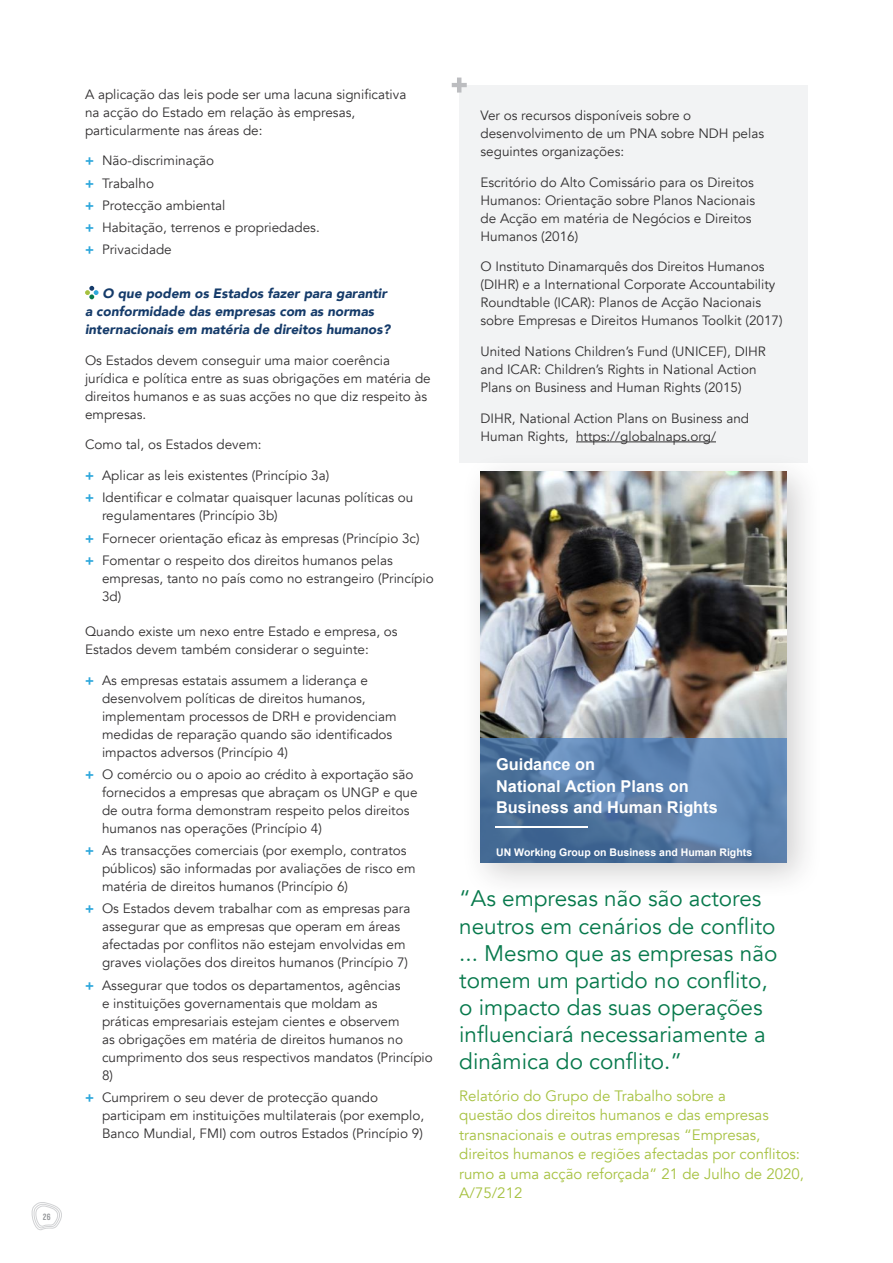
<style>
.page{position:relative;width:893px;height:1263px;background:#fff}
.page>*{position:absolute;margin:0;border:0;box-sizing:border-box;transform-origin:0 0}
.Quote_text{font:22.5px/27px "Avenir";color:#07794c}
.t1{font:700 16.35px/21.6px "Arial";color:#fff}
.Quote_subtext{font:15px/19.5px "Avenir";color:#a6c140}
.Body_text{font:13.5px/18px "Avenir";color:#312f30}
.Body_text-2{font:italic 900 13.5px/18px "Avenir";color:#153b6a}
.t2{font:700 10.5px "Arial";color:#fff}
.t3{font:700 9px "Marsden Cm Semi";color:#939598}
.s1{font-weight:900;color:#2fa8dc}
</style>
<div class="page">
<svg style="left:85px;top:286px;width:14px;height:13px"></svg>
<div style="left:459px;top:85px;width:349px;height:377px;background:#f2f3f4"></div>
<hr style="left:576px;top:441px;width:140px;height:1px;background:#312f30">
<svg style="left:452px;top:78px;width:15px;height:15px"></svg>
<div style="left:460px;top:451px;width:364px;height:449px;background:#231f20;opacity:.21"></div>
<img style="left:480px;top:471px;width:307px;height:267px">
<div style="left:480px;top:738px;width:307px;height:125px;background:#4f81bd;opacity:.76"></div>
<hr style="left:495px;top:826px;width:93px;height:2px;background:#fff">
<svg style="left:31px;top:1202px;width:31px;height:29px"></svg>
<p class="t3" style="left:43px;top:1212px;width:9px">26</p>
<p class="Body_text" style="left:85px;top:85px;width:323px">A aplicação das leis pode ser uma lacuna significativa na acção do Estado em relação às empresas, particularmente nas áreas de:</p>
<p class="Body_text" style="left:85px;top:152px;width:131px"><span class="s1">+</span> Não-discriminação</p>
<p class="Body_text" style="left:85px;top:174px;width:71px"><span class="s1">+</span> Trabalho</p>
<p class="Body_text" style="left:85px;top:196px;width:142px"><span class="s1">+</span> Protecção ambiental</p>
<p class="Body_text" style="left:85px;top:219px;width:236px"><span class="s1">+</span> Habitação, terrenos e propriedades.</p>
<p class="Body_text" style="left:85px;top:241px;width:88px"><span class="s1">+</span> Privacidade</p>
<p class="Body_text-2" style="left:85px;top:284px;width:307px;text-indent:17px">O que podem os Estados fazer para garantir a conformidade das empresas com as normas internacionais em matéria de direitos humanos?</p>
<p class="Body_text" style="left:85px;top:351px;width:347px">Os Estados devem conseguir uma maior coerência jurídica e política entre as suas obrigações em matéria de direitos humanos e as suas acções no que diz respeito às empresas.</p>
<p class="Body_text" style="left:85px;top:436px;width:178px">Como tal, os Estados devem:</p>
<p class="Body_text" style="left:85px;top:467px;width:246px"><span class="s1">+</span> Aplicar as leis existentes (Princípio 3a)</p>
<p class="Body_text" style="left:102px;top:489px;width:313px;text-indent:-17px"><span class="s1">+</span> Identificar e colmatar quaisquer lacunas políticas ou regulamentares (Princípio 3b)</p>
<p class="Body_text" style="left:85px;top:529px;width:336px"><span class="s1">+</span> Fornecer orientação eficaz às empresas (Princípio 3c)</p>
<p class="Body_text" style="left:102px;top:551px;width:333px;text-indent:-17px"><span class="s1">+</span> Fomentar o respeito dos direitos humanos pelas empresas, tanto no país como no estrangeiro (Princípio<br>3d)</p>
<p class="Body_text" style="left:85px;top:622px;width:314px">Quando existe um nexo entre Estado e empresa, os<br>Estados devem também considerar o seguinte:</p>
<p class="Body_text" style="left:102px;top:671px;width:296px;text-indent:-17px"><span class="s1">+</span> As empresas estatais assumem a liderança e desenvolvem políticas de direitos humanos, implementam processos de DRH e providenciam medidas de reparação quando são identificados impactos adversos (Princípio 4)</p>
<p class="Body_text" style="left:102px;top:765px;width:317px;text-indent:-17px"><span class="s1">+</span> O comércio ou o apoio ao crédito à exportação são fornecidos a empresas que abraçam os UNGP e que de outra forma demonstram respeito pelos direitos humanos nas operações (Princípio 4)</p>
<p class="Body_text" style="left:102px;top:842px;width:315px;text-indent:-17px"><span class="s1">+</span> As transacções comerciais (por exemplo, contratos públicos) são informadas por avaliações de risco em matéria de direitos humanos (Princípio 6)</p>
<p class="Body_text" style="left:102px;top:900px;width:310px;text-indent:-17px"><span class="s1">+</span> Os Estados devem trabalhar com as empresas para assegurar que as empresas que operam em áreas afectadas por conflitos não estejam envolvidas em graves violações dos direitos humanos (Princípio 7)</p>
<p class="Body_text" style="left:102px;top:976px;width:332px;text-indent:-17px"><span class="s1">+</span> Assegurar que todos os departamentos, agências<br>e instituições governamentais que moldam as<br>práticas empresariais estejam cientes e observem<br>as obrigações em matéria de direitos humanos no cumprimento dos seus respectivos mandatos (Princípio 8)</p>
<p class="Body_text" style="left:102px;top:1088px;width:324px;text-indent:-17px"><span class="s1">+</span> Cumprirem o seu dever de protecção quando participam em instituições multilaterais (por exemplo,<br>Banco Mundial, FMI) com outros Estados (Princípio 9)</p>
<p class="Body_text" style="left:480px;top:106px;width:285px">Ver os recursos disponíveis sobre o desenvolvimento de um PNA sobre NDH pelas seguintes organizações:</p>
<p class="Body_text" style="left:480px;top:173px;width:276px">Escritório do Alto Comissário para os Direitos Humanos: Orientação sobre Planos Nacionais de Acção em matéria de Negócios e Direitos Humanos (2016)</p>
<p class="Body_text" style="left:480px;top:258px;width:304px">O Instituto Dinamarquês dos Direitos Humanos (DIHR) e a International Corporate Accountability Roundtable (ICAR): Planos de Acção Nacionais sobre Empresas e Direitos Humanos Toolkit (2017)</p>
<p class="Body_text" style="left:480px;top:343px;width:287px">United Nations Children’s Fund (UNICEF), DIHR and ICAR: Children’s Rights in National Action<br>Plans on Business and Human Rights (2015)</p>
<p class="Body_text" style="left:480px;top:409px;width:270px">DIHR, National Action Plans on Business and<br>Human Rights, https://globalnaps.org/</p>
<p class="t1" style="left:496px;top:753px;width:223px">Guidance on<br>National Action Plans on<br>Business and Human Rights</p>
<p class="t2" style="left:496px;top:845px;width:258px">UN Working Group on Business and Human Rights</p>
<p class="Quote_text" style="left:459px;top:886px;width:320px">“As empresas não são actores neutros em cenários de conflito ... Mesmo que as empresas não tomem um partido no conflito, o impacto das suas operações influenciará necessariamente a dinâmica do conflito.”</p>
<p class="Quote_subtext" style="left:459px;top:1086px;width:346px">Relatório do Grupo de Trabalho sobre a<br>questão dos direitos humanos e das empresas transnacionais e outras empresas “Empresas, direitos humanos e regiões afectadas por conflitos: rumo a uma acção reforçada” 21 de Julho de 2020, A/75/212</p>
</div>
